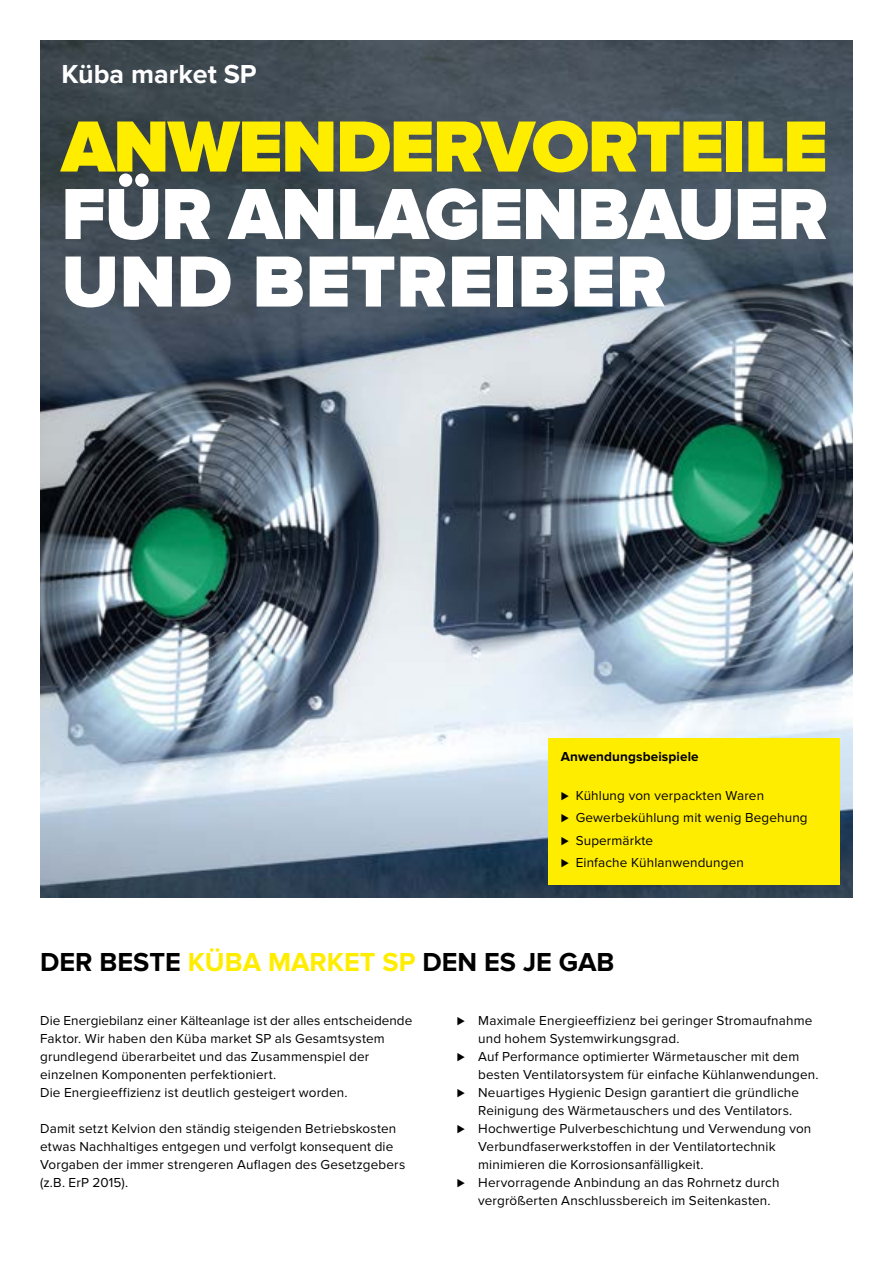
<style>
.page{position:relative;width:893px;height:1263px;background:#fff}
.page>*{position:absolute;margin:0;border:0;box-sizing:border-box;transform-origin:0 0}
.t1{font:900 75px/67.5px "Proxima Nova";letter-spacing:-.015em;color:#fff}
.t2{font:900 75px "Proxima Nova";letter-spacing:-.02em;color:#ffed00}
.t3{font:700 27px "Proxima Nova";color:#000}
.t4{font:700 27px "Proxima Nova";color:#fff}
.t5{font:13.5px/18px "Proxima Nova";letter-spacing:.01em;color:#000}
.t6{font:700 13.5px "Proxima Nova";letter-spacing:.01em;color:#000}
.s1{color:#ffed00}
</style>
<div class="page">
<img style="left:40px;top:40px;width:813px;height:857px">
<div style="left:548px;top:738px;width:292px;height:146px;background:#ffed00"></div>
<h2 class="t4" style="left:61px;top:58px;width:197px">Küba market SP</h2>
<h1 class="t2" style="left:61px;top:103px;width:768px">ANWENDERVORTEILE</h1>
<h1 class="t1" style="left:61px;top:183px;width:768px">FÜR ANLAGENBAUER<br>UND BETREIBER</h1>
<p class="t6" style="left:561px;top:749px;width:139px">Anwendungsbeispiele</p>
<p class="t5" style="left:561px;top:784px;width:248px;line-height:22.5px">⊲ Kühlung von verpackten Waren<br>⊲ Gewerbekühlung mit wenig Begehung ⊲ Supermärkte<br>⊲ Einfache Kühlanwendungen</p>
<h2 class="t3" style="left:40px;top:946px;width:576px">DER BESTE <span class="s1">KÜBA MARKET SP</span> DEN ES JE GAB</h2>
<p class="t5" style="left:40px;top:1011px;width:374px">Die Energiebilanz einer Kälteanlage ist der alles entscheidende Faktor. Wir haben den Küba market SP als Gesamtsystem grundlegend überarbeitet und das Zusammenspiel der einzelnen Komponenten perfektioniert.<br>Die Energieeffizienz ist deutlich gesteigert worden.</p>
<p class="t5" style="left:40px;top:1119px;width:367px">Damit setzt Kelvion den ständig steigenden Betriebskosten etwas Nachhaltiges entgegen und verfolgt konsequent die Vorgaben der immer strengeren Auflagen des Gesetzgebers (z.B. ErP 2015).</p>
<p class="t5" style="left:457px;top:1011px;width:357px">⊲ Maximale Energieeffizienz bei geringer Stromaufnahme</p>
<p class="t5" style="left:478px;top:1029px;width:203px">und hohem Systemwirkungsgrad.</p>
<p class="t5" style="left:457px;top:1047px;width:344px">⊲ Auf Performance optimierter Wärmetauscher mit dem</p>
<p class="t5" style="left:478px;top:1065px;width:342px">besten Ventilatorsystem für einfache Kühlanwendungen.</p>
<p class="t5" style="left:457px;top:1083px;width:344px">⊲ Neuartiges Hygienic Design garantiert die grü ndliche</p>
<p class="t5" style="left:478px;top:1101px;width:316px">Reinigung des Wärmetauschers und des Ventilators.</p>
<p class="t5" style="left:457px;top:1119px;width:356px">⊲ Hochwertige Pulverbeschichtung und Verwendung von</p>
<p class="t5" style="left:478px;top:1137px;width:299px">Verbundfaserwerkstoffen in der Ventilatortechnik</p>
<p class="t5" style="left:478px;top:1155px;width:227px">minimieren die Korrosionsanfälligkeit.</p>
<p class="t5" style="left:457px;top:1173px;width:324px">⊲ Hervorragende Anbindung an das Rohrnetz durch</p>
<p class="t5" style="left:478px;top:1191px;width:294px">vergrößerten Anschlussbereich im Seitenkasten.</p>
</div>
